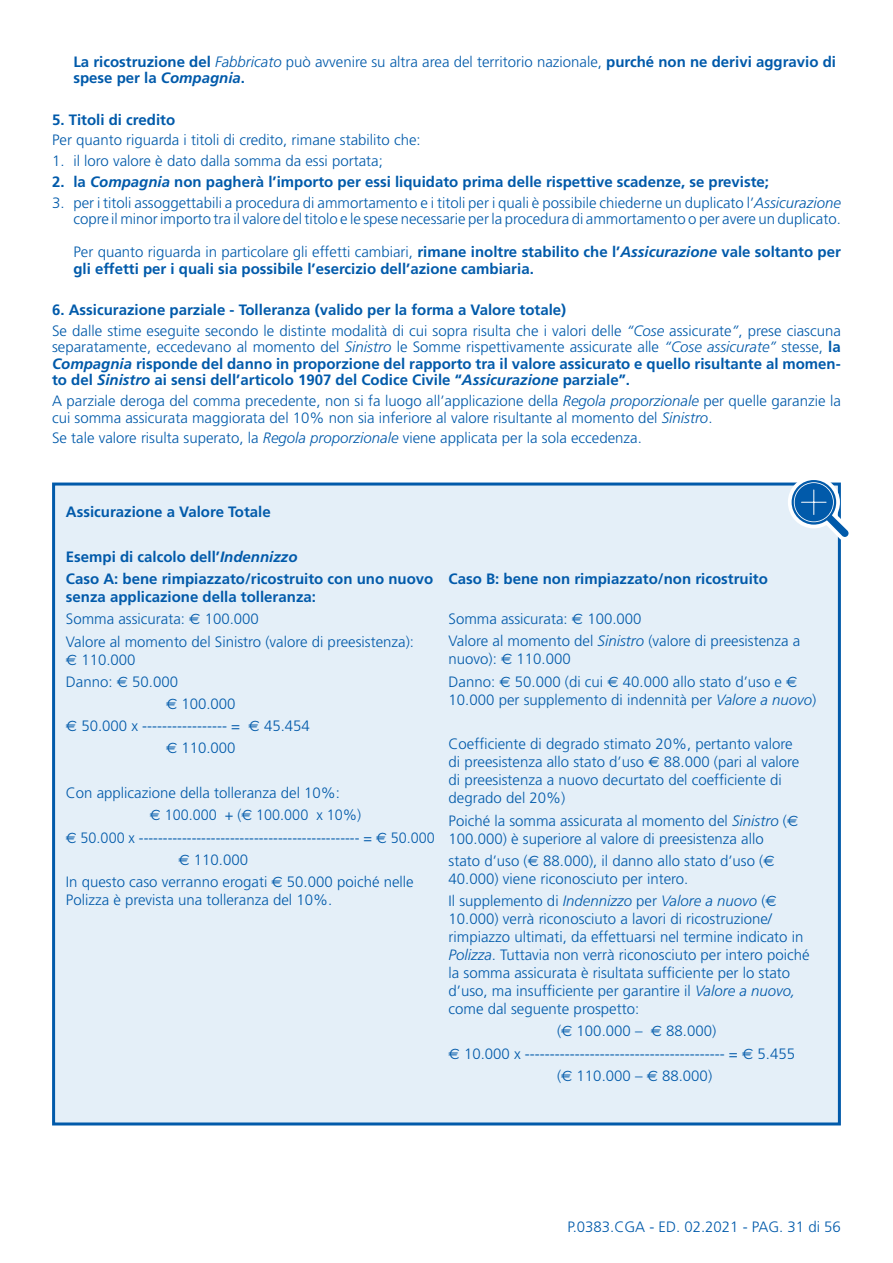
<style>
.page{position:relative;width:893px;height:1263px;background:#fff}
.page>*{position:absolute;margin:0;border:0;box-sizing:border-box;transform-origin:0 0}
.t1{font:300 15px/18px "Frutiger";color:#015aaa}
.t2{font:700 15px/16.5px "Frutiger";color:#015aaa}
.t3{font:300 15px "Frutiger";color:#015aaa;scale:.96 1}
.s1{font-weight:300;font-style:italic}
.s2{font-weight:300}
.s3{font-style:italic}
.s4{font-weight:700}
.s5{font-family:"Euro Sans";font-weight:400}
</style>
<div class="page">
<div style="left:52px;top:482px;width:789px;height:643px;background:#e4eff8;border:3px solid #015aaa"></div>
<svg style="left:783px;top:480px;width:66px;height:67px"></svg>
<p class="t2" style="left:73px;top:53px;width:764px">La ricostruzione del <span class="s1">Fabbricato</span> <span class="s2">può avvenire su altra area del territorio nazionale,</span> purché non ne derivi aggravio di spese per la <span class="s3">Compagnia</span>.</p>
<p class="t2" style="left:52px;top:111px;width:125px">5. Titoli di credito</p>
<p class="t1" style="left:52px;top:131px;width:370px">Per quanto riguarda i titoli di credito, rimane stabilito che:</p>
<p class="t1" style="left:52px;top:152px;width:332px">1. il loro valore è dato dalla somma da essi portata;</p>
<p class="t2" style="left:52px;top:173px;width:718px">2. la <span class="s3">Compagnia</span> non pagherà l’importo per essi liquidato prima delle rispettive scadenze, se previste;</p>
<p class="t1" style="left:52px;top:194px;width:790px;line-height:16.5px;text-align:right">3. per i titoli assoggettabili a procedura di ammortamento e i titoli per i quali è possibile chiederne un duplicato l’<span class="s3">Assicurazione </span>copre il minor importo tra il valore del titolo e le spese necessarie per la procedura di ammortamento o per avere un duplicato.</p>
<p class="t2" style="left:73px;top:244px;width:769px"><span class="s2">Per quanto riguarda in particolare gli effetti cambiari,</span> rimane inoltre stabilito che l’<span class="s3">Assicurazione</span> vale soltanto per gli effetti per i quali sia possibile l’esercizio dell’azione cambiaria.</p>
<p class="t1" style="left:52px;top:300px;width:790px;line-height:20.7px"><span class="s4">6. Assicurazione parziale - Tolleranza (valido per la forma a Valore totale)<br></span>Se dalle stime eseguite secondo le distinte modalità di cui sopra risulta che i valori delle <span class="s3">“Cose</span> assicurate<span class="s3">”</span>, prese ciascuna</p>
<p class="t2" style="left:52px;top:339px;width:790px;text-align:justify"><span class="s2">separatamente, eccedevano al momento del</span> <span class="s1">Sinistro</span> <span class="s2">le Somme rispettivamente assicurate alle</span> <span class="s1">“Cose assicurate”</span> <span class="s2">stesse,</span> la <span class="s3">Compagnia</span> risponde del danno in proporzione del rapporto tra il valore assicurato e quello risultante al momen&shy;to del <span class="s3">Sinistro</span> ai sensi dell’articolo 1907 del Codice Civile “<span class="s3">Assicurazione</span> parziale”.</p>
<p class="t1" style="left:52px;top:393px;width:790px;line-height:16.5px">A parziale deroga del comma precedente, non si fa luogo all’applicazione della <span class="s3">Regola proporzionale</span> per quelle garanzie la cui somma assicurata maggiorata del 10% non sia inferiore al valore risultante al momento del <span class="s3">Sinistro</span>.</p>
<p class="t1" style="left:52px;top:429px;width:591px">Se tale valore risulta superato, la <span class="s3">Regola proporzionale</span> viene applicata per la sola eccedenza.</p>
<p class="t2" style="left:66px;top:504px;width:206px">Assicurazione a Valore Totale</p>
<p class="t2" style="left:66px;top:545px;width:369px;line-height:22.2px">Esempi di calcolo dell’<span class="s3">Indennizzo<br></span>Caso A: bene rimpiazzato/ricostruito con uno nuovo</p>
<p class="t1" style="left:66px;top:586px;width:350px;line-height:22.2px"><span class="s4">senza applicazione della tolleranza:<br></span>Somma assicurata: <span class="s5">€</span> 100.000<br>Valore al momento del Sinistro (valore di preesistenza):</p>
<p class="t1" style="left:66px;top:650px;width:71px"><span class="s5">€</span> 110.000</p>
<p class="t1" style="left:66px;top:673px;width:114px">Danno: <span class="s5">€</span> 50.000</p>
<p class="t1" style="left:166px;top:695px;width:71px"><span class="s5">€</span> 100.000</p>
<p class="t1" style="left:66px;top:717px;width:246px"><span class="s5">€</span> 50.000 x ----------------- = <span class="s5">€</span> 45.454</p>
<p class="t1" style="left:166px;top:739px;width:71px"><span class="s5">€</span> 110.000</p>
<p class="t1" style="left:66px;top:784px;width:276px">Con applicazione della tolleranza del 10%:</p>
<p class="t3" style="left:150px;top:807px;width:221px"><span class="s5">€</span> 100.000 + (<span class="s5">€</span> 100.000 x 10%)</p>
<p class="t3" style="left:66px;top:829px;width:386px"><span class="s5">€</span> 50.000 x ---------------------------------------------- = <span class="s5">€</span> 50.000</p>
<p class="t1" style="left:178px;top:851px;width:71px"><span class="s5">€</span> 110.000</p>
<p class="t1" style="left:66px;top:873px;width:349px">In questo caso verranno erogati <span class="s5">€</span> 50.000 poiché nelle</p>
<p class="t1" style="left:66px;top:891px;width:268px">Polizza è prevista una tolleranza del 10%.</p>
<p class="t2" style="left:449px;top:571px;width:321px">Caso B: bene non rimpiazzato/non ricostruito</p>
<p class="t1" style="left:449px;top:608px;width:353px;line-height:22.2px">Somma assicurata: <span class="s5">€</span> 100.000<br>Valore al momento del <span class="s3">Sinistro</span> (valore di preesistenza a</p>
<p class="t1" style="left:449px;top:648px;width:350px;line-height:22.2px">nuovo): <span class="s5">€</span> 110.000<br>Danno: <span class="s5">€</span> 50.000 (di cui <span class="s5">€</span> 40.000 allo stato d’uso e <span class="s5">€</span></p>
<p class="t1" style="left:449px;top:691px;width:369px">10.000 per supplemento di indennità per <span class="s3">Valore a nuovo</span>)</p>
<p class="t1" style="left:449px;top:735px;width:352px">Coefficiente di degrado stimato 20%, pertanto valore di preesistenza allo stato d’uso <span class="s5">€</span> 88.000 (pari al valore di preesistenza a nuovo decurtato del coefficiente di degrado del 20%)</p>
<p class="t1" style="left:449px;top:811px;width:351px">Poiché la somma assicurata al momento del <span class="s3">Sinistro</span> (<span class="s5">€<br></span>100.000) è superiore al valore di preesistenza allo</p>
<p class="t1" style="left:449px;top:852px;width:327px">stato d’uso (<span class="s5">€</span> 88.000), il danno allo stato d’uso (<span class="s5">€<br></span>40.000) viene riconosciuto per intero.</p>
<p class="t1" style="left:449px;top:892px;width:362px">Il supplemento di <span class="s3">Indennizzo</span> per <span class="s3">Valore a nuovo</span> (<span class="s5">€ </span>10.000) verrà riconosciuto a lavori di ricostruzione/ rimpiazzo ultimati, da effettuarsi nel termine indicato in <span class="s3">Polizza</span>. Tuttavia non verrà riconosciuto per intero poiché la somma assicurata è risultata sufficiente per lo stato d’uso, ma insufficiente per garantire il <span class="s3">Valore a nuovo, </span>come dal seguente prospetto:</p>
<p class="t1" style="left:557px;top:1022px;width:161px">(<span class="s5">€</span> 100.000 – <span class="s5">€</span> 88.000)</p>
<p class="t1" style="left:449px;top:1044px;width:348px"><span class="s5">€</span> 10.000 x ---------------------------------------- = <span class="s5">€</span> 5.455</p>
<p class="t1" style="left:557px;top:1067px;width:157px">(<span class="s5">€</span> 110.000 – <span class="s5">€</span> 88.000)</p>
<p class="t1" style="left:567px;top:1218px;width:275px">P.0383.CGA - ED. 02.2021 - PAG. 31 di 56</p>
</div>
